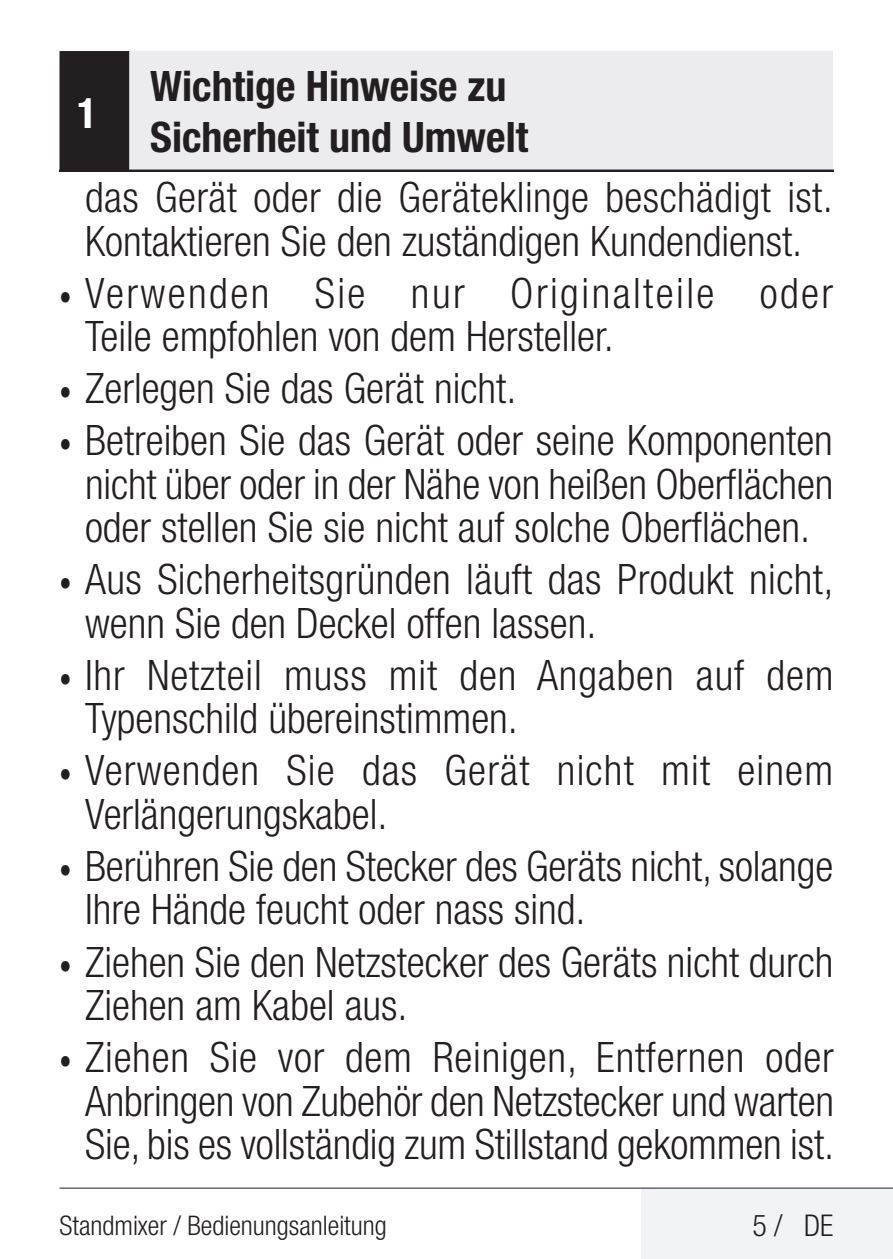
<style>
.page{position:relative;width:893px;height:1259px;background:#fff}
.page>*{position:absolute;margin:0;border:0;box-sizing:border-box;transform-origin:0 0}
.t1{font:300 condensed 42px/43.5px "Helvetica Neue LT Pro";color:#231f20}
.t2{font:300 condensed 42px/43.5px "Helvetica Neue LT Pro";letter-spacing:.05em;color:#231f20}
.t3{font:300 condensed 42px/43.5px "Helvetica Neue LT Pro";letter-spacing:.02em;color:#231f20}
.t4{font:300 condensed 42px/43.5px "Helvetica Neue LT Pro";letter-spacing:.03em;color:#231f20}
.t5{font:700 condensed 42px/51px "Helvetica Neue LT Pro";color:#231f20}
.t6{font:700 condensed 42px "Helvetica Neue LT Pro";color:#fff}
.t7{font:300 condensed 30px "Helvetica Neue LT Pro";color:#231f20}
.t8{font:300 condensed 27px "Helvetica Neue LT Pro";color:#231f20}
.s1{font-weight:700;font-size:30px}
</style>
<div class="page">
<div style="left:641px;top:1188px;width:252px;height:71px;background:#f2f3f4"></div>
<hr style="left:60px;top:1187px;width:833px;height:1px;background:#231f20">
<div style="left:60px;top:51px;width:773px;height:121px;background:#ececee"></div>
<hr style="left:60px;top:170px;width:773px;height:2px;background:#231f20">
<div style="left:61px;top:53px;width:67px;height:117px;background:#231f20"></div>
<div style="left:60px;top:51px;width:69px;height:121px;border:3px solid #231f20"></div>
<p class="t5" style="left:150px;top:60px;width:379px">Wichtige Hinweise zu<br>Sicherheit und Umwelt</p>
<p class="t1" style="left:85px;top:175px;width:749px">das Gerät oder die Geräteklinge beschädigt ist.<br>Kontaktieren Sie den zuständigen Kundendienst.</p>
<p class="t2" style="left:85px;top:271px;width:750px;text-indent:-26px"><span class="s1">•</span> Verwenden Sie nur Originalteile oder<br>Teile empfohlen von dem Hersteller.</p>
<p class="t1" style="left:60px;top:366px;width:458px"><span class="s1">•</span> Zerlegen Sie das Gerät nicht.</p>
<p class="t1" style="left:85px;top:418px;width:750px;text-align:justify;text-indent:-26px"><span class="s1">•</span> Betreiben Sie das Gerät oder seine Komponenten nicht über oder in der Nähe von heißen Oberflächen oder stellen Sie sie nicht auf solche Oberflächen.</p>
<p class="t1" style="left:85px;top:557px;width:750px;text-indent:-26px"><span class="s1">•</span> Aus Sicherheitsgründen läuft das Produkt nicht, wenn Sie den Deckel offen lassen.</p>
<p class="t3" style="left:85px;top:653px;width:750px;text-indent:-26px"><span class="s1">•</span> Ihr Netzteil muss mit den Angaben auf dem<br>Typenschild übereinstimmen.</p>
<p class="t4" style="left:85px;top:748px;width:750px;text-indent:-26px"><span class="s1">•</span> Verwenden Sie das Gerät nicht mit einem<br>Verlängerungskabel.</p>
<p class="t1" style="left:85px;top:844px;width:750px;text-indent:-26px"><span class="s1">•</span> Berühren Sie den Stecker des Geräts nicht, solange<br>Ihre Hände feucht oder nass sind.</p>
<p class="t1" style="left:85px;top:939px;width:750px;text-indent:-26px"><span class="s1">•</span> Ziehen Sie den Netzstecker des Geräts nicht durch<br>Ziehen am Kabel aus.</p>
<p class="t1" style="left:85px;top:1035px;width:751px;text-align:justify;text-indent:-26px"><span class="s1">•</span> Ziehen Sie vor dem Reinigen, Entfernen oder Anbringen von Zubehör den Netzstecker und warten Sie, bis es vollständig zum Stillstand gekommen ist.</p>
<p class="t6" style="left:77px;top:88px;width:22px">1</p>
<p class="t8" style="left:60px;top:1210px;width:329px">Standmixer / Bedienungsanleitung</p>
<p class="t7" style="left:752px;top:1208px;width:82px">5 / DE</p>
</div>
